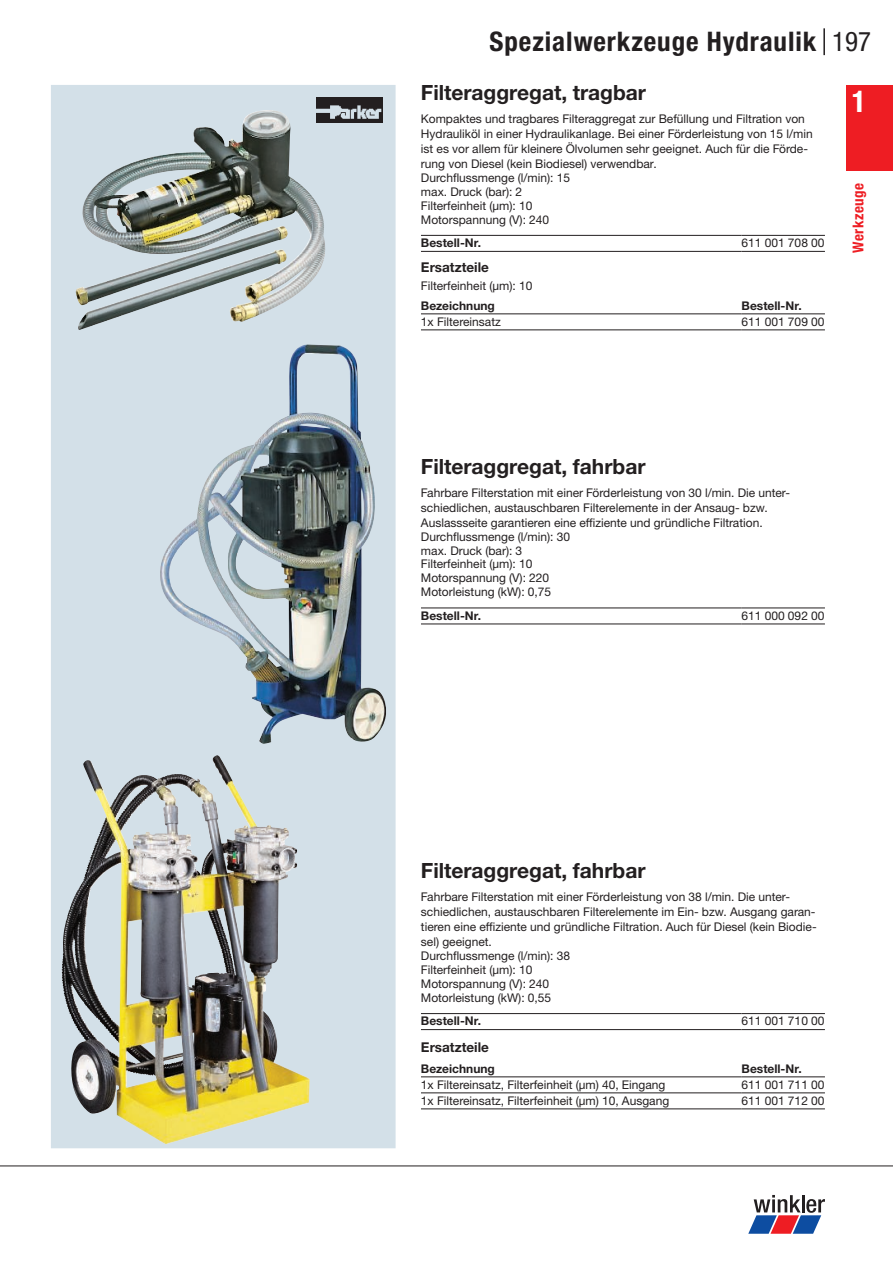
<style>
.page{position:relative;width:893px;height:1263px;background:#fff}
.page>*{position:absolute;margin:0;border:0;box-sizing:border-box;transform-origin:0 0}
.t1{font:700 condensed 30px "Helvetica Neue LTW1 G";color:#fff}
.t2{font:700 condensed 27px "Helvetica Neue LTW1 G";letter-spacing:.035em;color:#231f20}
.t3{font:700 21px "Helvetica Neue LTW1 G";color:#231f20}
.t4{font:700 condensed 15px "Helvetica Neue LTW1 G";letter-spacing:.035em;color:#ee1d23}
.t5{font:700 13.5px "Helvetica Neue LTW1 G";color:#231f20}
.t6{font:12px/14px "Helvetica Neue LTW1 G";color:#231f20}
.t7{font:700 12px "Helvetica Neue LTW1 G";color:#231f20}
.s1{font-weight:400}
</style>
<div class="page">
<div style="left:846px;top:85px;width:47px;height:85px;background:#ee1d23"></div>
<svg style="left:748px;top:1195px;width:77px;height:39px"></svg>
<hr style="left:0;top:1165px;width:893px;height:1px;background:#231f20">
<hr style="left:823px;top:28px;width:2px;height:27px;background:#231f20">
<svg style="left:53px;top:87px;width:340px;height:1059px;fill:#d3e0e8"></svg>
<hr style="left:421px;top:235px;width:321px;height:1px;background:#231f20">
<hr style="left:421px;top:251px;width:321px;height:1px;background:#231f20">
<hr style="left:742px;top:235px;width:83px;height:1px;background:#231f20">
<hr style="left:742px;top:251px;width:83px;height:1px;background:#231f20">
<hr style="left:421px;top:313px;width:321px;height:1px;background:#231f20">
<hr style="left:421px;top:329px;width:321px;height:1px;background:#231f20">
<hr style="left:742px;top:313px;width:83px;height:1px;background:#231f20">
<hr style="left:742px;top:329px;width:83px;height:1px;background:#231f20">
<img style="left:76px;top:110px;width:249px;height:220px">
<img style="left:317px;top:97px;width:66px;height:25px">
<hr style="left:421px;top:607px;width:321px;height:1px;background:#231f20">
<hr style="left:421px;top:624px;width:321px;height:1px;background:#231f20">
<hr style="left:742px;top:607px;width:83px;height:1px;background:#231f20">
<hr style="left:742px;top:624px;width:83px;height:1px;background:#231f20">
<img style="left:160px;top:345px;width:226px;height:399px">
<hr style="left:421px;top:1013px;width:321px;height:1px;background:#231f20">
<hr style="left:421px;top:1029px;width:321px;height:1px;background:#231f20">
<hr style="left:742px;top:1013px;width:83px;height:1px;background:#231f20">
<hr style="left:742px;top:1029px;width:83px;height:1px;background:#231f20">
<hr style="left:421px;top:1076px;width:321px;height:1px;background:#231f20">
<hr style="left:742px;top:1076px;width:83px;height:1px;background:#231f20">
<hr style="left:421px;top:1092px;width:321px;height:1px;background:#231f20">
<hr style="left:421px;top:1108px;width:321px;height:1px;background:#231f20">
<hr style="left:742px;top:1092px;width:83px;height:1px;background:#231f20">
<hr style="left:742px;top:1108px;width:83px;height:1px;background:#231f20">
<img style="left:73px;top:759px;width:177px;height:141px">
<h2 class="t2" style="left:489px;top:26px;width:383px">Spezialwerkzeuge Hydraulik <span class="s1">197</span></h2>
<h3 class="t3" style="left:421px;top:80px;width:227px">Filteraggregat, tragbar</h3>
<p class="t6" style="left:421px;top:111px;width:393px;line-height:15px">Kompaktes und tragbares Filteraggregat zur Befüllung und Filtration von Hydrauliköl in einer Hydraulikanlage. Bei einer Förderleistung von 15 l/min ist es vor allem für kleinere Ölvolumen sehr geeignet. Auch für die Förde&shy;rung von Diesel (kein Biodiesel) verwendbar.</p>
<p class="t6" style="left:421px;top:171px;width:151px">Durchflussmenge (l/min): 15 max. Druck (bar): 2<br>Filterfeinheit (µm): 10<br>Motorspannung (V): 240</p>
<p class="t7" style="left:421px;top:235px;width:62px">Bestell-Nr.</p>
<p class="t6" style="left:742px;top:236px;width:84px">611 001 708 00</p>
<p class="t5" style="left:421px;top:258px;width:69px">Ersatzteile</p>
<p class="t6" style="left:421px;top:278px;width:113px">Filterfeinheit (µm): 10</p>
<p class="t7" style="left:421px;top:298px;width:75px">Bezeichnung</p>
<p class="t7" style="left:742px;top:298px;width:62px">Bestell-Nr.</p>
<p class="t6" style="left:421px;top:314px;width:81px">1x Filtereinsatz</p>
<p class="t6" style="left:742px;top:314px;width:84px">611 001 709 00</p>
<h1 class="t1" style="left:852px;top:84px;width:16px">1</h1>
<p class="t4" style="left:849px;top:253px;width:72px;rotate:-90deg">Werkzeuge</p>
<h3 class="t3" style="left:421px;top:453px;width:226px">Filteraggregat, fahrbar</h3>
<p class="t6" style="left:421px;top:485px;width:371px;line-height:15px">Fahrbare Filterstation mit einer Förderleistung von 30 l/min. Die unter&shy;schiedlichen, austauschbaren Filterelemente in der Ansaug- bzw.<br>Auslassseite garantieren eine effiziente und gründliche Filtration.</p>
<p class="t6" style="left:421px;top:529px;width:151px">Durchflussmenge (l/min): 30 max. Druck (bar): 3<br>Filterfeinheit (µm): 10<br>Motorspannung (V): 220<br>Motorleistung (kW): 0,75</p>
<p class="t7" style="left:421px;top:608px;width:62px">Bestell-Nr.</p>
<p class="t6" style="left:742px;top:608px;width:84px">611 000 092 00</p>
<h3 class="t3" style="left:421px;top:858px;width:226px">Filteraggregat, fahrbar</h3>
<p class="t6" style="left:421px;top:889px;width:397px;line-height:15px">Fahrbare Filterstation mit einer Förderleistung von 38 l/min. Die unter&shy;schiedlichen, austauschbaren Filterelemente im Ein- bzw. Ausgang garan&shy;tieren eine effiziente und gründliche Filtration. Auch für Diesel (kein Biodie&shy;sel) geeignet.</p>
<p class="t6" style="left:421px;top:949px;width:151px">Durchflussmenge (l/min): 38<br>Filterfeinheit (µm): 10<br>Motorspannung (V): 240<br>Motorleistung (kW): 0,55</p>
<p class="t7" style="left:421px;top:1014px;width:62px">Bestell-Nr.</p>
<p class="t6" style="left:742px;top:1014px;width:84px">611 001 710 00</p>
<p class="t5" style="left:421px;top:1039px;width:69px">Ersatzteile</p>
<p class="t7" style="left:421px;top:1061px;width:75px">Bezeichnung</p>
<p class="t7" style="left:742px;top:1061px;width:62px">Bestell-Nr.</p>
<p class="t6" style="left:421px;top:1077px;width:246px">1x Filtereinsatz, Filterfeinheit (µm) 40, Eingang</p>
<p class="t6" style="left:742px;top:1077px;width:84px">611 001 711 00</p>
<p class="t6" style="left:421px;top:1093px;width:250px">1x Filtereinsatz, Filterfeinheit (µm) 10, Ausgang</p>
<p class="t6" style="left:742px;top:1093px;width:84px">611 001 712 00</p>
</div>
